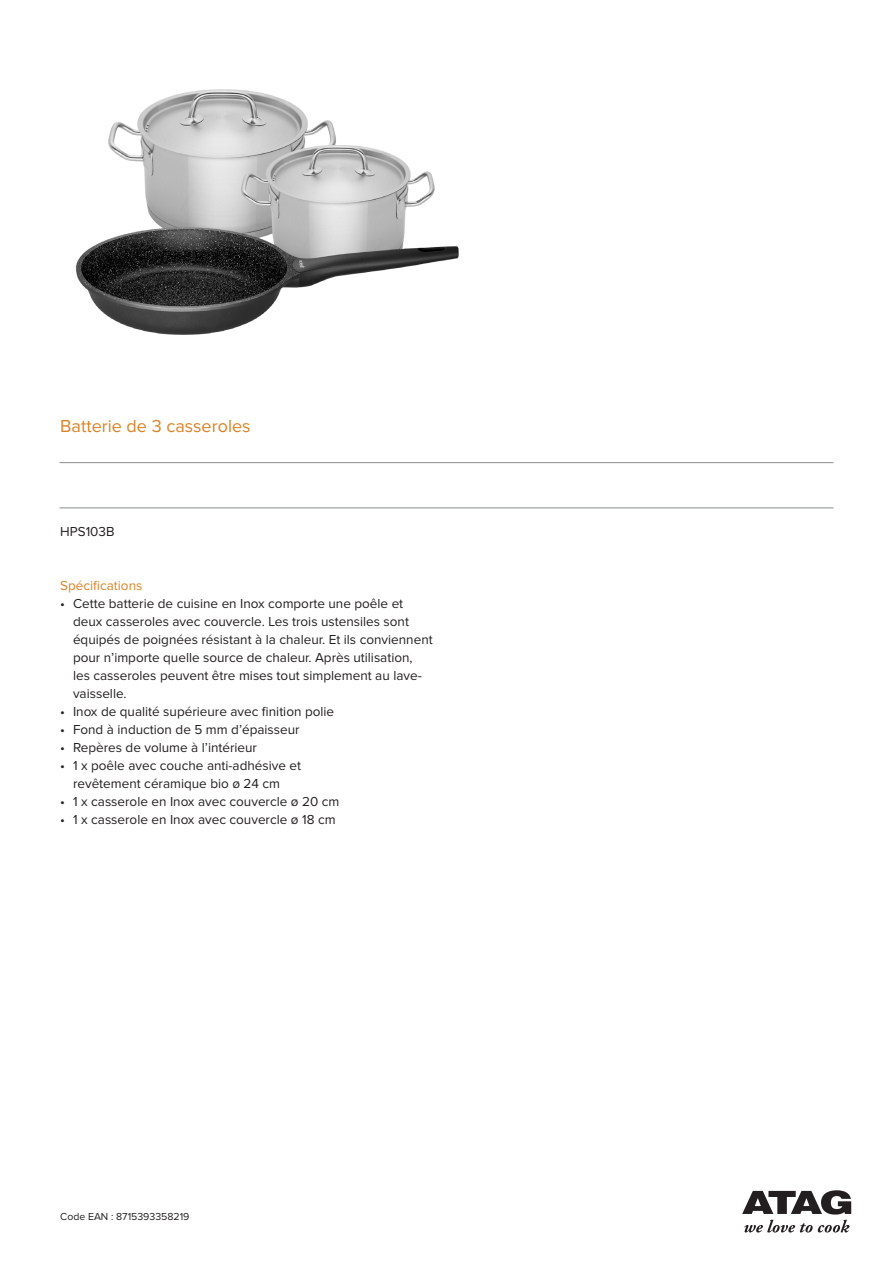
<style>
.page{position:relative;width:893px;height:1263px;background:#fff}
.page>*{position:absolute;margin:0;border:0;box-sizing:border-box;transform-origin:0 0}
.Productnaam{font:18px "Proxima Nova";color:#db8225}
.type_overzicht{font:13.5px/18px "Proxima Nova";color:#231f20}
.producttekst_tussenk{font:13.5px "Proxima Nova";color:#db8225}
.EANnr{font:10.5px "Proxima Nova";color:#231f20}
</style>
<div class="page">
<hr style="left:60px;top:462px;width:773px;height:1px;background:#8a8c8f">
<hr style="left:60px;top:508px;width:773px;height:1px;background:#8a8c8f">
<svg style="left:744px;top:1220px;width:105px;height:12px"></svg>
<svg style="left:742px;top:1190px;width:109px;height:24px"></svg>
<img style="left:75px;top:89px;width:384px;height:246px">
<p class="Productnaam" style="left:60px;top:418px;width:192px">Batterie de 3 casseroles</p>
<p class="type_overzicht" style="left:60px;top:523px;width:56px">HPS103B</p>
<p class="producttekst_tussenk" style="left:60px;top:579px;width:84px">Spécifications</p>
<p class="type_overzicht" style="left:73px;top:595px;width:361px;text-indent:-13px">• Cette batterie de cuisine en Inox comporte une poêle et deux casseroles avec couvercle. Les trois ustensiles sont équipés de poignées résistant à la chaleur. Et ils conviennent pour n’importe quelle source de chaleur. Après utilisation, les casseroles peuvent être mises tout simplement au lave&shy;vaisselle.</p>
<p class="type_overzicht" style="left:60px;top:703px;width:275px">• Inox de qualité supérieure avec finition polie</p>
<p class="type_overzicht" style="left:60px;top:721px;width:241px">• Fond à induction de 5 mm d’épaisseur</p>
<p class="type_overzicht" style="left:60px;top:739px;width:198px">• Repères de volume à l’intérieur</p>
<p class="type_overzicht" style="left:73px;top:757px;width:230px;text-indent:-13px">• 1 x poêle avec couche anti-adhésive et revêtement céramique bio ø 24 cm</p>
<p class="type_overzicht" style="left:60px;top:793px;width:281px">• 1 x casserole en Inox avec couvercle ø 20 cm</p>
<p class="type_overzicht" style="left:60px;top:811px;width:277px">• 1 x casserole en Inox avec couvercle ø 18 cm</p>
<p class="EANnr" style="left:60px;top:1212px;width:131px">Code EAN : 8715393358219</p>
</div>
